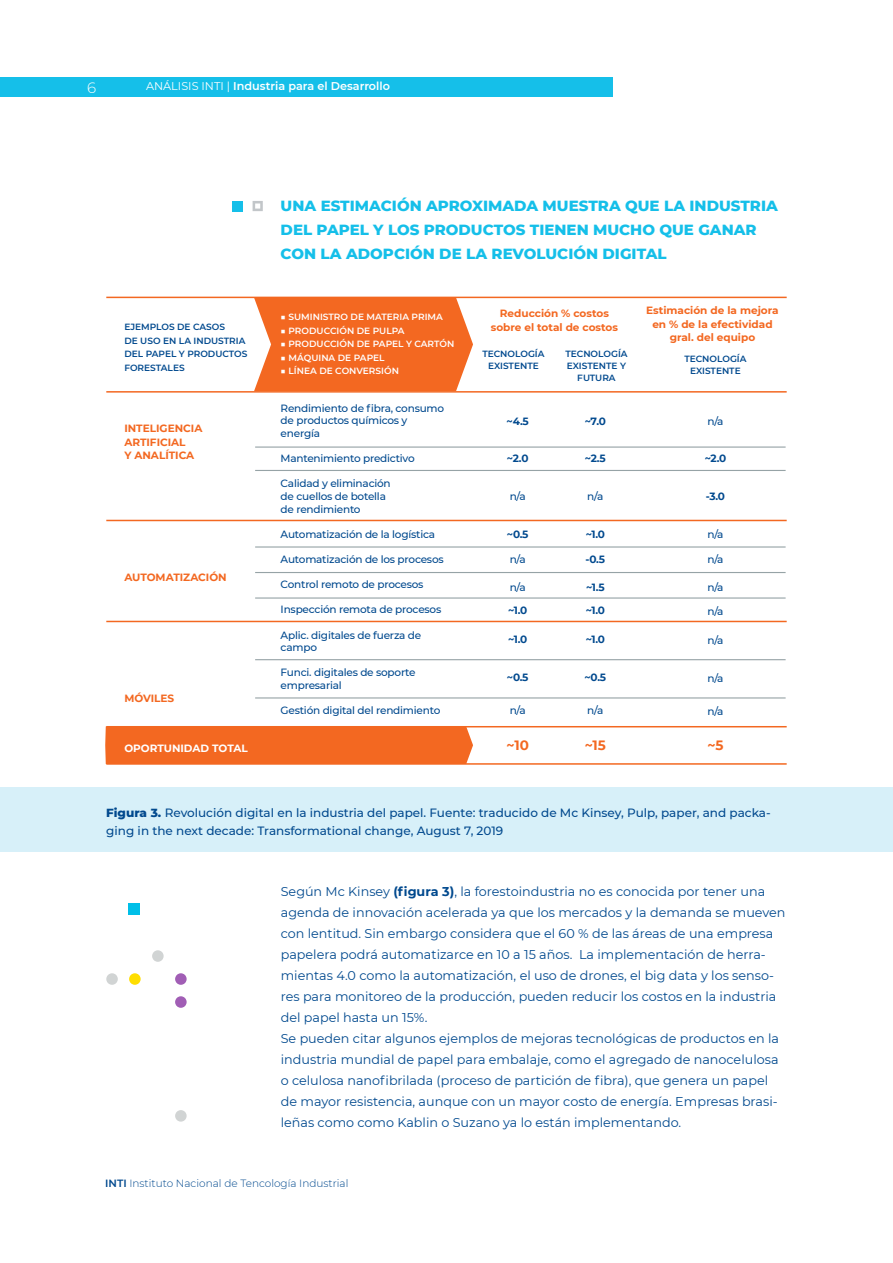
<style>
.page{position:relative;width:893px;height:1263px;background:#fff}
.page>*{position:absolute;margin:0;border:0;box-sizing:border-box;transform-origin:0 0}
.t1{font:800 15px "Montserrat";color:#15bfe9}
.t2{font:300 15px "Montserrat";color:#fff}
.SUBTITULO_1{font:700 13.5px "Montserrat";color:#f36821}
.SUBTITULO_1-2{font:12.75px/21px "Montserrat";color:#01498e}
.párrafo_1{font:500 12px/18px "Montserrat";color:#01498e}
.t3{font:600 11.25px "Montserrat";color:#fff}
.SUBTITULO_1-3{font:500 10.5px/12.6px "Montserrat";letter-spacing:-.02em;color:#01498e}
.SUBTITULO_1-4{font:700 10.5px "Montserrat";color:#f36821}
.SUBTITULO_1-5{font:700 10.5px "Montserrat";color:#01498e}
.t4{font:300 10.5px "Montserrat";color:#01498e}
.SUBTITULO_1-6{font:700 10.5px "Montserrat";color:#fff}
.SUBTITULO_1-7{font:600 9px/13.5px "Montserrat";color:#01498e}
.SUBTITULO_1-8{font:600 9px "Montserrat";color:#fff}
.s1{font-weight:400}
.s2{font-weight:800}
.s3{font-weight:700}
.s4{font-weight:600}
</style>
<div class="page">
<div style="left:0;top:77px;width:612px;height:20px;background:#15bfe9"></div>
<div style="left:105px;top:726px;width:368px;height:38px;background:#f36821"></div>
<svg style="left:254px;top:298px;width:219px;height:93px;background:#f37332"></svg>
<hr style="left:106px;top:391px;width:681px;height:2px;background:#f36821">
<hr style="left:255px;top:446px;width:531px;height:2px;background:#96a3a6">
<hr style="left:255px;top:470px;width:531px;height:1px;background:#96a3a6">
<hr style="left:106px;top:520px;width:681px;height:1px;background:#f36821">
<hr style="left:255px;top:546px;width:531px;height:2px;background:#96a3a6">
<hr style="left:255px;top:572px;width:531px;height:1px;background:#96a3a6">
<hr style="left:255px;top:597px;width:531px;height:2px;background:#96a3a6">
<hr style="left:106px;top:621px;width:681px;height:1px;background:#f36821">
<hr style="left:255px;top:659px;width:531px;height:1px;background:#96a3a6">
<hr style="left:255px;top:697px;width:531px;height:1px;background:#96a3a6">
<hr style="left:106px;top:726px;width:681px;height:1px;background:#f36821">
<hr style="left:106px;top:763px;width:681px;height:2px;background:#f36821">
<div style="left:0;top:787px;width:893px;height:64px;background:#d7f0f9"></div>
<hr style="left:892px;top:799px;width:1px;height:65px;background:#d7f0f9">
<svg style="left:253px;top:201px;width:10px;height:10px"></svg>
<div style="left:232px;top:201px;width:11px;height:10px;background:#15bfe9"></div>
<hr style="left:106px;top:297px;width:681px;height:1px;background:#f36821">
<div style="left:175px;top:973px;width:12px;height:12px;background:#a15eb5;border-radius:50%"></div>
<div style="left:106px;top:973px;width:12px;height:12px;background:#d1d4d4;border-radius:50%"></div>
<div style="left:152px;top:950px;width:12px;height:12px;background:#d1d4d4;border-radius:50%"></div>
<div style="left:129px;top:973px;width:12px;height:12px;background:#ffde00;border-radius:50%"></div>
<div style="left:175px;top:996px;width:12px;height:12px;background:#a15eb5;border-radius:50%"></div>
<div style="left:175px;top:1110px;width:12px;height:11px;background:#d1d4d4;border-radius:50%"></div>
<div style="left:128px;top:903px;width:12px;height:11px;background:#00bfe8"></div>
<p class="t2" style="left:87px;top:77px;width:11px">6</p>
<p class="t3" style="left:146px;top:78px;width:245px"><span class="s1">ANÁLISIS INTI |</span> Industria para el Desarrollo</p>
<p class="SUBTITULO_1-7" style="left:124px;top:320px;width:102px">EJEMPLOS DE CASOS</p>
<p class="SUBTITULO_1-7" style="left:124px;top:333px;width:125px">DE USO EN LA INDUSTRIA<br>DEL PAPEL Y PRODUCTOS<br>FORESTALES</p>
<p class="SUBTITULO_1-4" style="left:124px;top:421px;width:80px">INTELIGENCIA</p>
<p class="SUBTITULO_1-4" style="left:124px;top:434px;width:63px">ARTIFICIAL</p>
<p class="SUBTITULO_1-4" style="left:124px;top:448px;width:71px">Y ANALÍTICA</p>
<p class="SUBTITULO_1-4" style="left:124px;top:569px;width:104px">AUTOMATIZACIÓN</p>
<p class="SUBTITULO_1-4" style="left:124px;top:691px;width:51px">MÓVILES</p>
<p class="SUBTITULO_1-6" style="left:124px;top:740px;width:125px">OPORTUNIDAD TOTAL</p>
<p class="t1" style="left:281px;top:195px;width:499px">UNA ESTIMACIÓN APROXIMADA MUESTRA QUE LA INDUSTRIA</p>
<p class="t1" style="left:281px;top:219px;width:478px">DEL PAPEL Y LOS PRODUCTOS TIENEN MUCHO QUE GANAR</p>
<p class="t1" style="left:281px;top:243px;width:387px">CON LA ADOPCIÓN DE LA REVOLUCIÓN DIGITAL</p>
<p class="SUBTITULO_1-8" style="left:281px;top:310px;width:164px">■ SUMINISTRO DE MATERIA PRIMA</p>
<p class="SUBTITULO_1-8" style="left:281px;top:324px;width:125px">■ PRODUCCIÓN DE PULPA</p>
<p class="SUBTITULO_1-8" style="left:281px;top:337px;width:175px">■ PRODUCCIÓN DE PAPEL Y CARTÓN</p>
<p class="SUBTITULO_1-8" style="left:281px;top:351px;width:105px">■ MÁQUINA DE PAPEL</p>
<p class="SUBTITULO_1-8" style="left:281px;top:364px;width:120px">■ LÍNEA DE CONVERSIÓN</p>
<p class="SUBTITULO_1-3" style="left:281px;top:401px;width:165px">Rendimiento de fibra, consumo</p>
<p class="SUBTITULO_1-3" style="left:281px;top:414px;width:128px">de productos químicos y energía</p>
<p class="SUBTITULO_1-3" style="left:281px;top:452px;width:136px">Mantenimiento predictivo</p>
<p class="SUBTITULO_1-3" style="left:281px;top:477px;width:112px">Calidad y eliminación</p>
<p class="SUBTITULO_1-3" style="left:281px;top:490px;width:107px">de cuellos de botella</p>
<p class="SUBTITULO_1-3" style="left:281px;top:502px;width:81px">de rendimiento</p>
<p class="SUBTITULO_1-3" style="left:281px;top:527px;width:156px">Automatización de la logística</p>
<p class="SUBTITULO_1-3" style="left:281px;top:553px;width:165px">Automatización de los procesos</p>
<p class="SUBTITULO_1-3" style="left:281px;top:578px;width:144px">Control remoto de procesos</p>
<p class="SUBTITULO_1-3" style="left:281px;top:603px;width:162px">Inspección remota de procesos</p>
<p class="SUBTITULO_1-3" style="left:281px;top:628px;width:142px">Aplic. digitales de fuerza de campo</p>
<p class="SUBTITULO_1-3" style="left:281px;top:666px;width:136px">Funci. digitales de soporte empresarial</p>
<p class="SUBTITULO_1-3" style="left:281px;top:704px;width:161px">Gestión digital del rendimiento</p>
<p class="SUBTITULO_1-4" style="left:500px;top:306px;width:111px">Reducción % costos</p>
<p class="SUBTITULO_1-4" style="left:491px;top:320px;width:129px">sobre el total de costos</p>
<p class="SUBTITULO_1-4" style="left:646px;top:303px;width:134px">Estimación de la mejora</p>
<p class="SUBTITULO_1-4" style="left:652px;top:316px;width:122px">en % de la efectividad</p>
<p class="SUBTITULO_1-4" style="left:670px;top:330px;width:87px">gral. del equipo</p>
<p class="SUBTITULO_1-7" style="left:482px;top:346px;width:64px">TECNOLOGÍA</p>
<p class="SUBTITULO_1-7" style="left:488px;top:358px;width:52px">EXISTENTE</p>
<p class="SUBTITULO_1-7" style="left:565px;top:346px;width:64px">TECNOLOGÍA</p>
<p class="SUBTITULO_1-7" style="left:567px;top:359px;width:61px;line-height:12px;text-align:center">EXISTENTE Y<br>FUTURA</p>
<p class="SUBTITULO_1-7" style="left:684px;top:352px;width:64px">TECNOLOGÍA</p>
<p class="SUBTITULO_1-7" style="left:690px;top:364px;width:52px">EXISTENTE</p>
<p class="SUBTITULO_1-5" style="left:507px;top:413px;width:24px">~4.5</p>
<p class="SUBTITULO_1-5" style="left:507px;top:451px;width:23px">~2.0</p>
<p class="SUBTITULO_1-3" style="left:510px;top:490px;width:18px">n/a</p>
<p class="SUBTITULO_1-5" style="left:507px;top:527px;width:23px">~0.5</p>
<p class="SUBTITULO_1-3" style="left:510px;top:553px;width:18px">n/a</p>
<p class="SUBTITULO_1-3" style="left:510px;top:580px;width:18px">n/a</p>
<p class="SUBTITULO_1-5" style="left:508px;top:603px;width:21px">~1.0</p>
<p class="SUBTITULO_1-5" style="left:508px;top:632px;width:21px">~1.0</p>
<p class="SUBTITULO_1-5" style="left:507px;top:669px;width:23px">~0.5</p>
<p class="SUBTITULO_1-3" style="left:510px;top:703px;width:18px">n/a</p>
<p class="SUBTITULO_1" style="left:507px;top:735px;width:24px">~10</p>
<p class="SUBTITULO_1-5" style="left:585px;top:413px;width:23px">~7.0</p>
<p class="SUBTITULO_1-5" style="left:585px;top:451px;width:22px">~2.5</p>
<p class="SUBTITULO_1-3" style="left:587px;top:490px;width:18px">n/a</p>
<p class="SUBTITULO_1-5" style="left:586px;top:527px;width:21px">~1.0</p>
<p class="SUBTITULO_1-5" style="left:586px;top:552px;width:21px">-0.5</p>
<p class="SUBTITULO_1-5" style="left:586px;top:579px;width:20px">~1.5</p>
<p class="SUBTITULO_1-5" style="left:586px;top:603px;width:21px">~1.0</p>
<p class="SUBTITULO_1-5" style="left:586px;top:632px;width:21px">~1.0</p>
<p class="SUBTITULO_1-5" style="left:584px;top:669px;width:23px">~0.5</p>
<p class="SUBTITULO_1-3" style="left:587px;top:703px;width:18px">n/a</p>
<p class="SUBTITULO_1" style="left:585px;top:735px;width:23px">~15</p>
<p class="SUBTITULO_1-3" style="left:707px;top:414px;width:18px">n/a</p>
<p class="SUBTITULO_1-5" style="left:705px;top:451px;width:23px">~2.0</p>
<p class="SUBTITULO_1-5" style="left:706px;top:489px;width:21px">-3.0</p>
<p class="SUBTITULO_1-3" style="left:707px;top:527px;width:18px">n/a</p>
<p class="SUBTITULO_1-3" style="left:707px;top:553px;width:18px">n/a</p>
<p class="SUBTITULO_1-3" style="left:707px;top:580px;width:18px">n/a</p>
<p class="SUBTITULO_1-3" style="left:707px;top:605px;width:18px">n/a</p>
<p class="SUBTITULO_1-3" style="left:707px;top:634px;width:18px">n/a</p>
<p class="SUBTITULO_1-3" style="left:707px;top:672px;width:18px">n/a</p>
<p class="SUBTITULO_1-3" style="left:707px;top:704px;width:18px">n/a</p>
<p class="SUBTITULO_1" style="left:707px;top:735px;width:18px">~5</p>
<p class="párrafo_1" style="left:106px;top:803px;width:666px"><span class="s2">Figura 3.</span> Revolución digital en la industria del papel. Fuente: traducido de Mc Kinsey, Pulp, paper, and packa&shy;ging in the next decade: Transformational change, August 7, 2019</p>
<p class="SUBTITULO_1-2" style="left:281px;top:880px;width:506px">Según Mc Kinsey <span class="s3">(figura 3)</span>, la forestoindustria no es conocida por tener una agenda de innovación acelerada ya que los mercados y la demanda se mueven con lentitud. Sin embargo considera que el 60 % de las áreas de una empresa papelera podrá automatizarce en 10 a 15 años. La implementación de herra&shy;mientas 4.0 como la automatización, el uso de drones, el big data y los senso&shy;res para monitoreo de la producción, pueden reducir los costos en la industria del papel hasta un 15%.</p>
<p class="SUBTITULO_1-2" style="left:281px;top:1027px;width:500px">Se pueden citar algunos ejemplos de mejoras tecnológicas de productos en la industria mundial de papel para embalaje, como el agregado de nanocelulosa o celulosa nanofibrilada (proceso de partición de fibra), que genera un papel de mayor resistencia, aunque con un mayor costo de energía. Empresas brasi&shy;leñas como como Kablin o Suzano ya lo están implementando.</p>
<p class="t4" style="left:105px;top:1176px;width:245px"><span class="s4">INTI</span> Instituto Nacional de Tencología Industrial</p>
</div>
